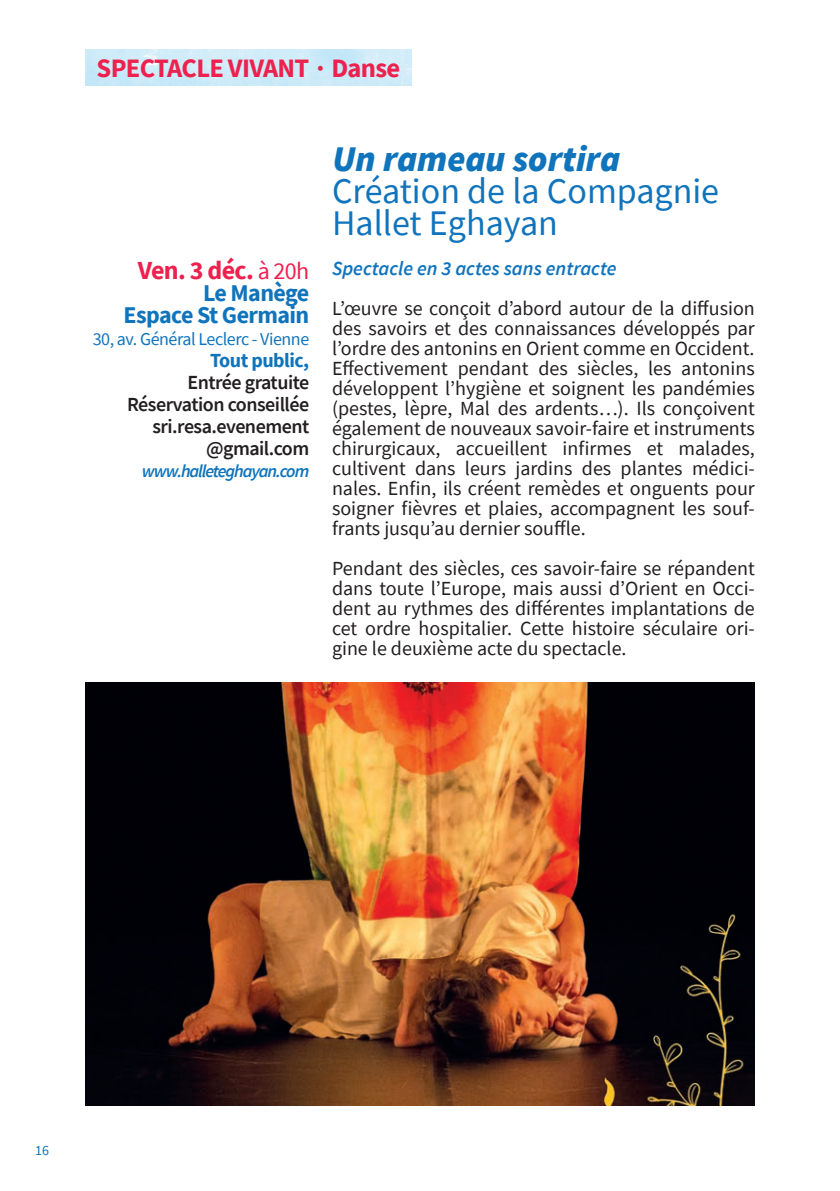
<style>
.page{position:relative;width:840px;height:1191px;background:#fff}
.page>*{position:absolute;margin:0;border:0;box-sizing:border-box;transform-origin:0 0}
.t1{font:36px/32px "Source Sans Pro";color:#1074bc}
.t2{font:italic 900 36px "Source Sans Pro";color:#1074bc}
.t3{font:700 26.6px "Source Sans Pro";letter-spacing:-.025em;color:#ed214e}
.t4{font:700 26px "Source Sans Pro";letter-spacing:-.025em;color:#ed214e}
.t5{font:700 24px "Source Sans Pro";letter-spacing:-.025em;color:#1074bc}
.t6{font:20px/20px "Source Sans Pro";color:#231f20;text-align:justify}
.t7{font:600 20px "Source Sans Pro";letter-spacing:-.025em;color:#231f20}
.t8{font:italic 600 20px "Source Sans Pro";color:#1074bc}
.t9{font:700 20px "Source Sans Pro";letter-spacing:-.025em;color:#1074bc}
.t10{font:18px "Source Sans Pro";letter-spacing:-.025em;color:#1074bc}
.t11{font:italic 600 18px "Source Sans Pro";letter-spacing:-.06em;color:#1074bc}
.t12{font:14px "Source Sans Pro";color:#1074bc}
.s1{font-weight:400;font-size:24px}
</style>
<div class="page">
<img style="left:85px;top:50px;width:326px;height:35px">
<img style="left:85px;top:683px;width:669px;height:423px">
<p class="t3" style="left:97px;top:50px;width:305px">SPECTACLE VIVANT ∙ Danse</p>
<p class="t4" style="left:138px;top:253px;width:173px">Ven. 3 déc. <span class="s1">à 20h</span></p>
<p class="t5" style="left:203px;top:277px;width:108px">Le Manège</p>
<p class="t5" style="left:123px;top:299px;width:187px">Espace St Germain</p>
<p class="t10" style="left:93px;top:328px;width:218px">30, av. Général Leclerc - Vienne</p>
<p class="t9" style="left:210px;top:347px;width:101px">Tout public,</p>
<p class="t7" style="left:187px;top:369px;width:123px">Entrée gratuite</p>
<p class="t7" style="left:127px;top:391px;width:184px">Réservation conseillée</p>
<p class="t7" style="left:152px;top:413px;width:158px">sri.resa.evenement</p>
<p class="t7" style="left:206px;top:435px;width:105px">@gmail.com</p>
<p class="t11" style="left:142px;top:459px;width:169px">www.halleteghayan.com</p>
<p class="t2" style="left:332px;top:134px;width:289px">Un rameau sortira</p>
<p class="t1" style="left:332px;top:175px;width:388px">Création de la Compagnie<br>Hallet Eghayan</p>
<p class="t8" style="left:332px;top:255px;width:286px">Spectacle en 3 actes sans entracte</p>
<p class="t6" style="left:332px;top:298px;width:424px">L’œuvre se conçoit d’abord autour de la diffusion des savoirs et des connaissances développés par l’ordre des antonins en Orient comme en Occident.</p>
<p class="t6" style="left:332px;top:358px;width:424px">Effectivement pendant des siècles, les antonins développent l’hygiène et soignent les pandémies (pestes, lèpre, Mal des ardents…). Ils conçoivent également de nouveaux savoir-faire et instruments chirurgicaux, accueillent infirmes et malades, cultivent dans leurs jardins des plantes médici&shy;nales. Enfin, ils créent remèdes et onguents pour soigner fièvres et plaies, accompagnent les souf&shy;frants jusqu’au dernier souffle.</p>
<p class="t6" style="left:332px;top:558px;width:424px">Pendant des siècles, ces savoir-faire se répandent dans toute l’Europe, mais aussi d’Orient en Occi&shy;dent au rythmes des différentes implantations de cet ordre hospitalier. Cette histoire séculaire ori&shy;gine le deuxième acte du spectacle.</p>
<p class="t12" style="left:35px;top:1141px;width:15px">16</p>
</div>
